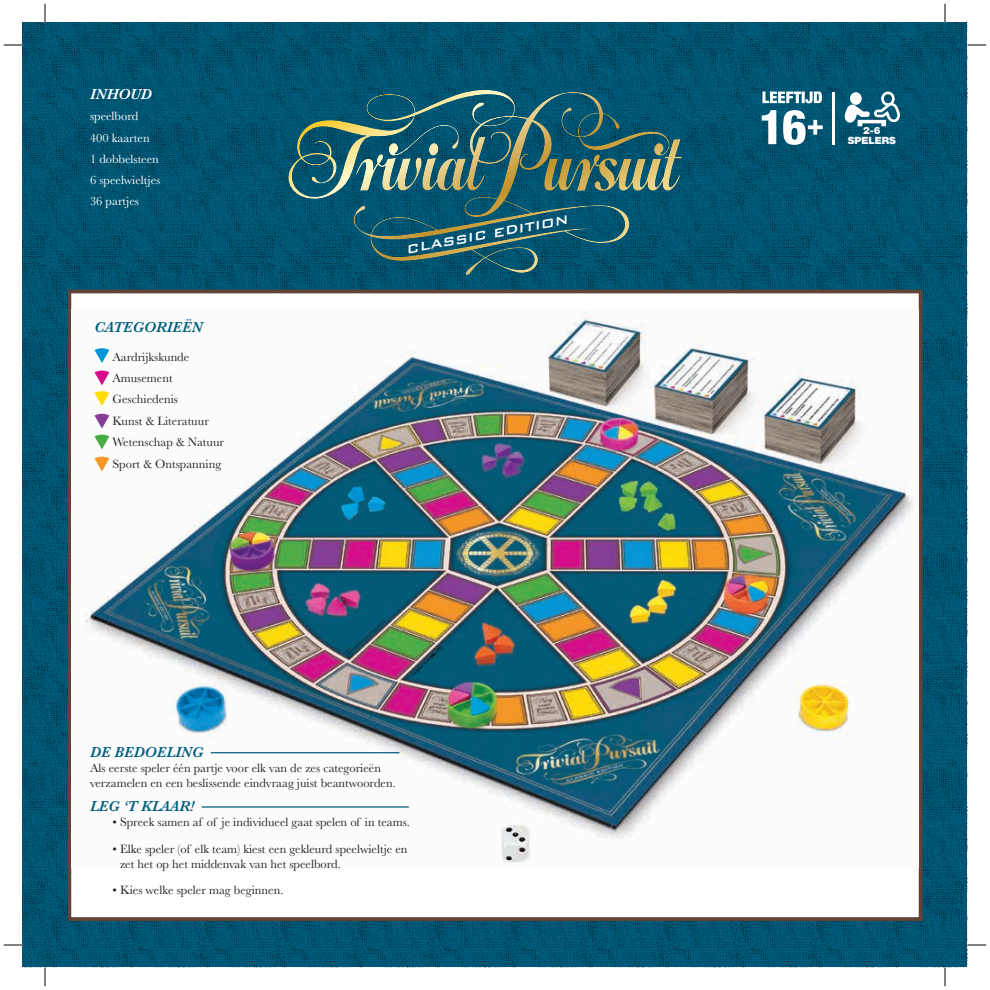
<style>
.page{position:relative;width:990px;height:990px;background:#fff}
.page>*{position:absolute;margin:0;border:0;box-sizing:border-box;transform-origin:0 0}
.t1{font:italic 500 16.25px "Bank Gothic BT";color:#fff}
.t2{font:italic 600 15px "Baskerville";color:#005f7f}
.t3{font:italic 600 15px "Baskerville";color:#fff}
.t4{font:12.5px/21.4px "Baskerville";color:#231f20}
.t5{font:12.5px/21.2px "Baskerville";color:#fff}
.t6{font:900 10px/10.2px "Helvetica Neue";color:#fff;text-align:center}
</style>
<div class="page">
<img style="left:22px;top:22px;width:946px;height:946px">
<div style="left:69px;top:291px;width:852px;height:628px;background:#fff"></div>
<div style="left:68px;top:290px;width:854px;height:631px;border:4px solid #624338"></div>
<img style="left:71px;top:310px;width:848px;height:558px">
<hr style="left:211px;top:752px;width:188px;height:1px;background:#005f7f">
<hr style="left:202px;top:806px;width:207px;height:2px;background:#005f7f">
<svg style="left:284px;top:90px;width:243px;height:109px;background:#2f6d75"></svg>
<svg style="left:95px;top:348px;width:14px;height:15px"></svg>
<svg style="left:95px;top:370px;width:14px;height:15px"></svg>
<svg style="left:95px;top:391px;width:14px;height:15px"></svg>
<svg style="left:95px;top:413px;width:14px;height:36px"></svg>
<svg style="left:95px;top:456px;width:14px;height:15px"></svg>
<hr style="left:832px;top:92px;width:3px;height:52px;background:#fff">
<svg style="left:844px;top:92px;width:57px;height:34px"></svg>
<svg style="left:762px;top:92px;width:60px;height:11px"></svg>
<svg style="left:762px;top:110px;width:61px;height:35px"></svg>
<svg style="left:4px;top:44px;width:18px;height:2px"></svg>
<svg style="left:968px;top:44px;width:18px;height:2px"></svg>
<svg style="left:4px;top:944px;width:18px;height:2px"></svg>
<svg style="left:968px;top:944px;width:18px;height:2px"></svg>
<svg style="left:44px;top:4px;width:2px;height:18px"></svg>
<svg style="left:44px;top:968px;width:2px;height:18px"></svg>
<svg style="left:944px;top:4px;width:2px;height:18px"></svg>
<svg style="left:944px;top:968px;width:2px;height:18px"></svg>
<p class="t3" style="left:90px;top:88px;width:63px">INHOUD</p>
<p class="t5" style="left:90px;top:107px;width:72px">speelbord<br>400 kaarten<br>1 dobbelsteen<br>6 speelwieltjes<br>36 partjes</p>
<p class="t2" style="left:95px;top:321px;width:110px">CATEGORIEËN</p>
<p class="t4" style="left:112px;top:347px;width:113px">Aardrijkskunde<br>Amusement<br>Geschiedenis<br>Kunst &amp; Literatuur<br>Wetenschap &amp; Natuur<br>Sport &amp; Ontspanning</p>
<h1 class="t1" style="left:405px;top:243px;width:166px;rotate:-11deg">CLASSIC EDITION</h1>
<p class="t2" style="left:90px;top:746px;width:115px">DE BEDOELING</p>
<p class="t4" style="left:90px;top:762px;width:307px;line-height:15px">Als eerste speler één partje voor elk van de zes categorieën verzamelen en een beslissende eindvraag juist beantwoorden.</p>
<p class="t2" style="left:90px;top:800px;width:106px">LEG ‘T KLAAR!</p>
<p class="t4" style="left:112px;top:813px;width:299px">• Spreek samen af of je individueel gaat spelen of in teams.</p>
<p class="t4" style="left:120px;top:842px;width:289px;line-height:15px;text-indent:-8px">• Elke speler (of elk team) kiest een gekleurd speelwieltje en zet het op het middenvak van het speelbord.</p>
<p class="t4" style="left:112px;top:880px;width:172px">• Kies welke speler mag beginnen.</p>
<p class="t6" style="left:848px;top:125px;width:50px">2-6<br>SPELERS</p>
</div>
